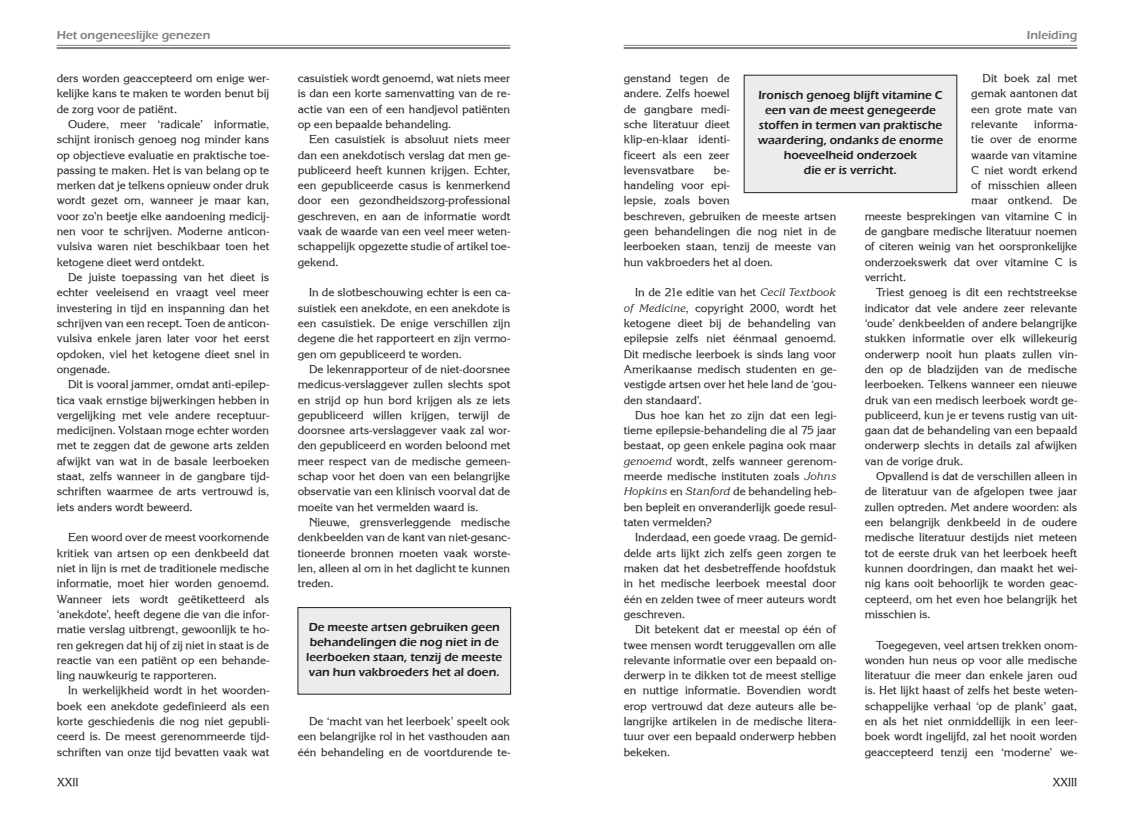
<style>
.page{position:relative;width:1134px;height:817px;background:#fff}
.page>*{position:absolute;margin:0;border:0;box-sizing:border-box;transform-origin:0 0}
.t1{font:12px/15.3px "Korinna ITCTT";letter-spacing:-.005em;color:#231f20;text-align:justify}
.t2{font:600 12px/15px "Eras ITC";color:#231f20}
.t3{font:600 12px "Eras ITC";color:#808285}
.s1{font-family:"Korinna ITCTT Kursiv";font-size:11.5px}
</style>
<div class="page">
<hr style="left:57px;top:45px;width:453px;height:1px;background:#808285">
<hr style="left:57px;top:47px;width:453px;height:2px;background:#808285">
<hr style="left:624px;top:45px;width:453px;height:1px;background:#808285">
<hr style="left:624px;top:47px;width:453px;height:2px;background:#808285">
<div style="left:298px;top:607px;width:213px;height:87px;background:#ececee"></div>
<div style="left:298px;top:607px;width:213px;height:87px;border:1px solid #231f20"></div>
<div style="left:744px;top:75px;width:213px;height:118px;background:#ececee"></div>
<div style="left:744px;top:75px;width:213px;height:118px;border:1px solid #231f20"></div>
<p class="t3" style="left:57px;top:28px;width:155px">Het ongeneeslijke genezen</p>
<p class="t3" style="left:1027px;top:28px;width:52px">Inleiding</p>
<p class="t1" style="left:624px;top:70px;width:108px">genstand tegen de andere. Zelfs hoewel de gangbare medi&shy;sche literatuur dieet klip-en-klaar identi&shy;ficeert als een zeer levensvatbare</p>
<p class="t1" style="left:298px;top:70px;width:214px">casuïstiek wordt genoemd, wat niets meer is dan een korte samenvatting van de re&shy;actie van een of een handjevol patiënten op een bepaalde behandeling.</p>
<p class="t1" style="left:298px;top:132px;width:214px;text-indent:11px">Een casuïstiek is absoluut niets meer dan een anekdotisch verslag dat men ge&shy;publiceerd heeft kunnen krijgen. Echter, een gepubliceerde casus is kenmerkend door een gezondheidszorg-professional geschreven, en aan de informatie wordt vaak de waarde van een veel meer weten&shy;schappelijk opgezette studie of artikel toe&shy;gekend.</p>
<p class="t1" style="left:298px;top:285px;width:214px;text-indent:11px">In de slotbeschouwing echter is een ca&shy;suïstiek een anekdote, en een anekdote is een casuïstiek. De enige verschillen zijn degene die het rapporteert en zijn vermo&shy;gen om gepubliceerd te worden.</p>
<p class="t1" style="left:298px;top:361px;width:214px;text-indent:11px">De lekenrapporteur of de niet-doorsnee medicus-verslaggever zullen slechts spot en strijd op hun bord krijgen als ze iets gepubliceerd willen krijgen, terwijl de doorsnee arts-verslaggever vaak zal wor&shy;den gepubliceerd en worden beloond met meer respect van de medische gemeen&shy;schap voor het doen van een belangrijke observatie van een klinisch voorval dat de moeite van het vermelden waard is.</p>
<p class="t1" style="left:298px;top:514px;width:214px;text-indent:11px">Nieuwe, grensverleggende medische denkbeelden van de kant van niet-gesanc&shy;tioneerde bronnen moeten vaak worste&shy;len, alleen al om in het daglicht te kunnen treden.</p>
<p class="t1" style="left:57px;top:70px;width:214px">ders worden geaccepteerd om enige wer&shy;kelijke kans te maken te worden benut bij de zorg voor de patiënt.</p>
<p class="t1" style="left:57px;top:116px;width:214px;text-indent:11px">Oudere, meer ‘radicale’ informatie, schijnt ironisch genoeg nog minder kans op objectieve evaluatie en praktische toe&shy;passing te maken. Het is van belang op te merken dat je telkens opnieuw onder druk wordt gezet om, wanneer je maar kan, voor zo’n beetje elke aandoening medicij&shy;nen voor te schrijven. Moderne anticon&shy;vulsiva waren niet beschikbaar toen het ketogene dieet werd ontdekt.</p>
<p class="t1" style="left:57px;top:269px;width:214px;text-indent:11px">De juiste toepassing van het dieet is echter veeleisend en vraagt veel meer investering in tijd en inspanning dan het schrijven van een recept. Toen de anticon&shy;vulsiva enkele jaren later voor het eerst opdoken, viel het ketogene dieet snel in ongenade.</p>
<p class="t1" style="left:57px;top:376px;width:214px;text-indent:11px">Dit is vooral jammer, omdat anti-epilep&shy;tica vaak ernstige bijwerkingen hebben in vergelijking met vele andere receptuur&shy;medicijnen. Volstaan moge echter worden met te zeggen dat de gewone arts zelden afwijkt van wat in de basale leerboeken staat, zelfs wanneer in de gangbare tijd&shy;schriften waarmee de arts vertrouwd is, iets anders wordt beweerd.</p>
<p class="t1" style="left:57px;top:529px;width:214px;text-indent:11px">Een woord over de meest voorkomende kritiek van artsen op een denkbeeld dat niet in lijn is met de traditionele medische informatie, moet hier worden genoemd.<br>Wanneer iets wordt geëtiketteerd als ‘anekdote’, heeft degene die van die infor&shy;matie verslag uitbrengt, gewoonlijk te ho&shy;ren gekregen dat hij of zij niet in staat is de reactie van een patiënt op een behande&shy;ling nauwkeurig te rapporteren.</p>
<p class="t1" style="left:57px;top:682px;width:214px;text-indent:11px">In werkelijkheid wordt in het woorden&shy;boek een anekdote gedefinieerd als een korte geschiedenis die nog niet gepubli&shy;ceerd is. De meest gerenommeerde tijd&shy;schriften van onze tijd bevatten vaak wat</p>
<p class="t1" style="left:971px;top:70px;width:108px;text-indent:11px">Dit boek zal met gemak aantonen dat een grote mate van relevante</p>
<p class="t2" style="left:758px;top:87px;width:187px;text-align:center">Ironisch genoeg blijft vitamine C een van de meest genegeerde stoffen in termen van praktische waardering, ondanks de enorme hoeveelheid onderzoek<br>die er is verricht.</p>
<p class="t1" style="left:1034px;top:116px;width:45px">informa-</p>
<p class="t1" style="left:971px;top:132px;width:108px">tie over de enorme</p>
<p class="t1" style="left:971px;top:147px;width:107px">waarde van vitamine</p>
<p class="t1" style="left:971px;top:162px;width:108px">C niet wordt erkend</p>
<p class="t1" style="left:971px;top:178px;width:107px">of misschien alleen</p>
<p class="t1" style="left:971px;top:193px;width:108px">maar ontkend. De</p>
<p class="t1" style="left:865px;top:208px;width:214px">meeste besprekingen van vitamine C in</p>
<p class="t1" style="left:865px;top:223px;width:214px">de gangbare medische literatuur noemen</p>
<p class="t1" style="left:865px;top:239px;width:214px">of citeren weinig van het oorspronkelijke</p>
<p class="t1" style="left:865px;top:254px;width:214px">onderzoekswerk dat over vitamine C is</p>
<p class="t1" style="left:865px;top:269px;width:43px">verricht.</p>
<p class="t1" style="left:876px;top:285px;width:203px">Triest genoeg is dit een rechtstreekse</p>
<p class="t1" style="left:865px;top:300px;width:214px">indicator dat vele andere zeer relevante</p>
<p class="t1" style="left:865px;top:315px;width:214px">‘oude’ denkbeelden of andere belangrijke</p>
<p class="t1" style="left:865px;top:331px;width:214px">stukken informatie over elk willekeurig</p>
<p class="t1" style="left:865px;top:346px;width:214px">onderwerp nooit hun plaats zullen vin-</p>
<p class="t1" style="left:865px;top:361px;width:214px">den op de bladzijden van de medische</p>
<p class="t1" style="left:865px;top:376px;width:214px">leerboeken. Telkens wanneer een nieuwe</p>
<p class="t1" style="left:865px;top:392px;width:214px">druk van een medisch leerboek wordt ge-</p>
<p class="t1" style="left:865px;top:407px;width:214px">publiceerd, kun je er tevens rustig van uit-</p>
<p class="t1" style="left:865px;top:422px;width:214px">gaan dat de behandeling van een bepaald</p>
<p class="t1" style="left:865px;top:438px;width:214px">onderwerp slechts in details zal afwijken</p>
<p class="t1" style="left:865px;top:453px;width:100px">van de vorige druk.</p>
<p class="t1" style="left:876px;top:468px;width:203px">Opvallend is dat de verschillen alleen in</p>
<p class="t1" style="left:865px;top:484px;width:214px">de literatuur van de afgelopen twee jaar</p>
<p class="t1" style="left:865px;top:499px;width:214px">zullen optreden. Met andere woorden: als</p>
<p class="t1" style="left:865px;top:514px;width:214px">een belangrijk denkbeeld in de oudere</p>
<p class="t1" style="left:865px;top:529px;width:214px">medische literatuur destijds niet meteen</p>
<p class="t1" style="left:865px;top:545px;width:214px">tot de eerste druk van het leerboek heeft</p>
<p class="t1" style="left:865px;top:560px;width:214px">kunnen doordringen, dan maakt het wei-</p>
<p class="t1" style="left:865px;top:575px;width:214px">nig kans ooit behoorlijk te worden geac-</p>
<p class="t1" style="left:865px;top:591px;width:214px">cepteerd, om het even hoe belangrijk het</p>
<p class="t1" style="left:865px;top:606px;width:67px">misschien is.</p>
<p class="t1" style="left:865px;top:637px;width:214px;text-indent:11px">Toegegeven, veel artsen trekken onom&shy;wonden hun neus op voor alle medische literatuur die meer dan enkele jaren oud is. Het lijkt haast of zelfs het beste weten&shy;schappelijke verhaal ‘op de plank’ gaat, en als het niet onmiddellijk in een leer&shy;boek wordt ingelijfd, zal het nooit worden geaccepteerd tenzij een ‘moderne’ we-</p>
<p class="t1" style="left:624px;top:162px;width:214px;text-align:left;text-indent:90px">be-<br>handeling voor epi-<br>lepsie, zoals boven<br>beschreven, gebruiken de meeste artsen geen behandelingen die nog niet in de leerboeken staan, tenzij de meeste van hun vakbroeders het al doen.</p>
<p class="t1" style="left:624px;top:285px;width:214px;text-indent:11px">In de 21e editie van het <span class="s1">Cecil Textbook of Medicine</span>, copyright 2000, wordt het ketogene dieet bij de behandeling van epilepsie zelfs niet éénmaal genoemd.<br>Dit medische leerboek is sinds lang voor Amerikaanse medisch studenten en ge&shy;vestigde artsen over het hele land de ‘gou&shy;den standaard’.</p>
<p class="t1" style="left:624px;top:407px;width:214px;text-indent:11px">Dus hoe kan het zo zijn dat een legi&shy;tieme epilepsie-behandeling die al 75 jaar bestaat, op geen enkele pagina ook maar <span class="s1">genoemd</span> wordt, zelfs wanneer gerenom&shy;meerde medische instituten zoals <span class="s1">Johns Hopkins</span> en <span class="s1">Stanford</span> de behandeling heb&shy;ben bepleit en onveranderlijk goede resul&shy;taten vermelden?</p>
<p class="t1" style="left:624px;top:529px;width:214px;text-indent:11px">Inderdaad, een goede vraag. De gemid&shy;delde arts lijkt zich zelfs geen zorgen te maken dat het desbetreffende hoofdstuk in het medische leerboek meestal door één en zelden twee of meer auteurs wordt geschreven.</p>
<p class="t1" style="left:624px;top:621px;width:214px;text-indent:11px">Dit betekent dat er meestal op één of twee mensen wordt teruggevallen om alle relevante informatie over een bepaald on&shy;derwerp in te dikken tot de meest stellige en nuttige informatie. Bovendien wordt erop vertrouwd dat deze auteurs alle be&shy;langrijke artikelen in de medische litera&shy;tuur over een bepaald onderwerp hebben bekeken.</p>
<p class="t2" style="left:306px;top:619px;width:197px">De meeste artsen gebruiken geen behandelingen die nog niet in de leerboeken staan, tenzij de meeste van hun vakbroeders het al doen.</p>
<p class="t1" style="left:298px;top:713px;width:214px;text-indent:11px">De ‘macht van het leerboek’ speelt ook een belangrijke rol in het vasthouden aan één behandeling en de voortdurende te-</p>
<p class="t1" style="left:57px;top:774px;width:23px">XXII</p>
<p class="t1" style="left:1053px;top:774px;width:26px">XXIII</p>
</div>
